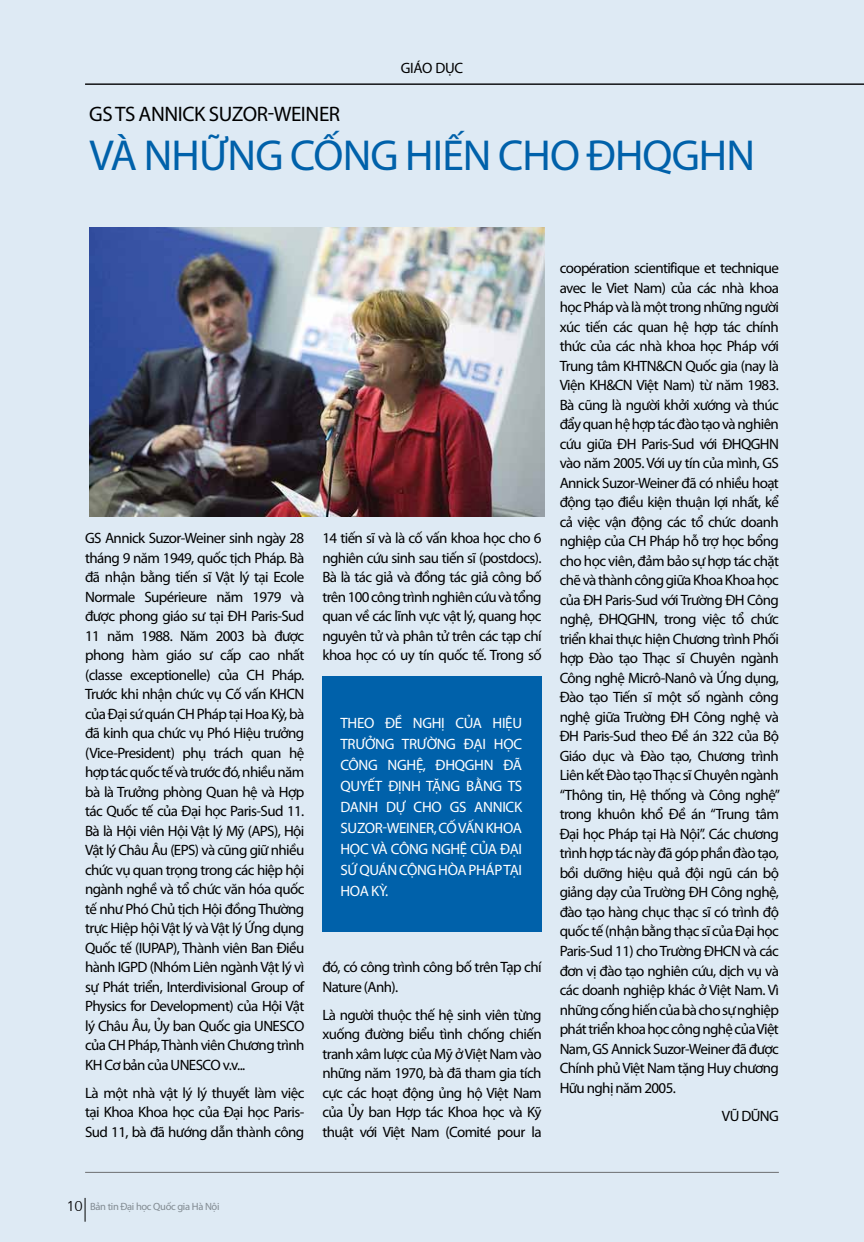
<style>
.page{position:relative;width:864px;height:1242px;background:#fff}
.page>*{position:absolute;margin:0;border:0;box-sizing:border-box;transform-origin:0 0}
.t1{font:43.5px "Myriad Pro";letter-spacing:-.02em;color:#0061aa}
.t2{font:21px "Myriad Pro";letter-spacing:-.02em;color:#000}
.t3{font:15px/19.5px "Myriad Pro";letter-spacing:-.04em;color:#000}
.t4{font:15px/21px "Myriad Pro";letter-spacing:-.02em;color:#fff}
.t5{font:10.5px "Myriad Pro";letter-spacing:-.03em;color:#828b92}
.s1{font-family:"Frutiger";font-weight:300;font-size:14.25px;color:#000}
</style>
<div class="page">
<div style="left:0;top:0;width:863px;height:1242px;background:#deeaf4"></div>
<div style="left:322px;top:676px;width:219px;height:255px;background:#0061aa"></div>
<img style="left:89px;top:227px;width:455px;height:290px">
<hr style="left:85px;top:1172px;width:693px;height:1px;background:#6d6e71">
<svg style="left:85px;top:1198px;width:1px;height:23px"></svg>
<hr style="left:85px;top:84px;width:778px;height:1px;background:#0a0a0b">
<p class="t3" style="left:400px;top:58px;width:63px">GIÁO DỤC</p>
<h2 class="t2" style="left:89px;top:101px;width:143px">GS TS Annick Suzor</h2>
<h2 class="t2" style="left:267px;top:101px;width:62px">-Weiner</h2>
<h1 class="t1" style="left:89px;top:129px;width:660px">Và những cống hiến cho ĐHQGHN</h1>
<p class="t3" style="left:85px;top:528px;width:221px">GS Annick Suzor-Weiner sinh ngày 28 tháng 9 năm 1949, quốc tịch Pháp. Bà đã nhận bằng tiến sĩ Vật lý tại Ecole Normale Supérieure năm 1979 và được phong giáo sư tại ĐH Paris-Sud 11 năm 1988. Năm 2003 bà được phong hàm giáo sư cấp cao nhất (classe exceptionelle) của CH Pháp.<br>Trước khi nhận chức vụ Cố vấn KHCN của Đại sứ quán CH Pháp tại Hoa Kỳ, bà đã kinh qua chức vụ Phó Hiệu trưởng (Vice-President) phụ trách quan hệ hợp tác quốc tế và trước đó, nhiều năm bà là Trưởng phòng Quan hệ và Hợp tác Quốc tế của Đại học Paris-Sud 11.<br>Bà là Hội viên Hội Vật lý Mỹ (APS), Hội Vật lý Châu Âu (EPS) và cũng giữ nhiều chức vụ quan trọng trong các hiệp hội ngành nghề và tổ chức văn hóa quốc tế như Phó Chủ tịch Hội đồng Thường trực Hiệp hội Vật lý và Vật lý Ứng dụng Quốc tế (IUPAP), Thành viên Ban Điều hành IGPD (N hóm Liên ngành Vật lý vì sự Phát triển, I nterdivisional Group of Physics for Development) của Hội Vật lý Châu Âu, Ủy ban Quốc gia UNESCO của CH Pháp, Thành viên Chương trình KH Cơ bản của UNESCO v.v...</p>
<p class="t3" style="left:85px;top:1082px;width:221px;text-align:justify">Là một nhà vật lý lý thuyết làm việc tại Khoa Khoa học của Đại học Paris-Sud 11, bà đã hướng dẫn thành công</p>
<p class="t3" style="left:322px;top:528px;width:221px;text-align:justify">14 tiến sĩ và là cố vấn khoa học cho 6 nghiên cứu sinh sau tiến sĩ (postdocs).<br>Bà là tác giả và đồng tác giả công bố trên 100 công trình nghiên cứu và tổng quan về các lĩnh vực vật lý, quang học nguyên tử và phân tử trên các tạp chí khoa học có uy tín quốc tế. Trong số</p>
<p class="t4" style="left:340px;top:712px;width:10px">Theo</p>
<p class="t4" style="left:385px;top:712px;width:88px">đề ngh ị của</p>
<p class="t4" style="left:340px;top:712px;width:183px;text-indent:152px">Hiệu trưởng Trường Đại học<br>Công ngh ệ, ĐHQGHN đã quyết định tặng bằng TS danh dự cho GS Annick<br>Suzor</p>
<p class="t4" style="left:340px;top:817px;width:183px;text-indent:42px">-Weiner, Cố vấn Khoa học và Công ngh ệ của Đại sứ quán Cộng hòa Pháp</p>
<p class="t4" style="left:503px;top:859px;width:20px">tại</p>
<p class="t4" style="left:340px;top:880px;width:49px">Hoa Kỳ.</p>
<p class="t3" style="left:322px;top:957px;width:221px">đó, có công trình công bố trên Tạp chí<br>Nature (Anh).</p>
<p class="t3" style="left:322px;top:1004px;width:221px;text-align:justify">Là người thuộc thế hệ sinh viên từng xuống đường biểu tình chống chiến tranh xâm lược của Mỹ ở Việt Nam vào những năm 1970, bà đã tham gia tích cực các hoạt động ủng hộ Việt Nam của Ủy ban Hợp tác Khoa học và Kỹ thuật với Việt Nam (Comité pour la</p>
<p class="t3" style="left:559px;top:258px;width:222px">coopération scientifique et technique avec le Viet Nam) của các nhà khoa học Pháp và là một trong những người xúc tiến các quan hệ hợp tác chính thức của các nhà khoa học Pháp với Trung tâm KHTN&amp;CN Quốc gia (nay là Viện KH&amp;CN Việt Nam) từ năm 1983.<br>Bà cũng là người khởi xướng và thúc đẩy quan hệ hợp tác đào tạo và nghiên cứu giữa ĐH Paris-Sud với ĐHQGHN vào năm 2005. Với uy tín của mình, GS Annick Suzor-Weiner đã có nhiều hoạt động tạo điều kiện thuận lợi nhất, kể cả việc vận động các tổ chức doanh nghiệp của CH Pháp hỗ trợ học bổng cho học viên, đảm bảo sự hợp tác chặt chẽ và thành công giữa Khoa Khoa học của ĐH Paris-Sud với Trường ĐH Công nghệ, ĐHQGHN, trong việc tổ chức triển khai thực hiện Chương trình Phối hợp Đào tạo Thạc sĩ Chuyên ngành Công nghệ Micrô-Nanô và Ứng dụng, Đào tạo Tiến sĩ một số ngành công nghệ giữa Trường ĐH Công nghệ và ĐH Paris-Sud theo Đề án 322 của Bộ Giáo dục và Đào tạo, Chương trình Liên kết Đào tạo Thạc sĩ Chuyên ngành “Thông tin, Hệ thống và Công nghệ” trong khuôn khổ Đề án “Trung tâm Đại học Pháp tại Hà Nội”. Các chương trình hợp tác này đã góp phần đào tạo, bồi dưỡng hiệu quả đội ngũ cán bộ giảng dạy của Trường ĐH Công nghệ, đào tạo hàng chục thạc sĩ có trình độ quốc tế (nhận bằng thạc sĩ của Đại học Paris-Sud 11) cho Trường ĐHCN và các đơn vị đào tạo nghiên cứu, dịch vụ và các doanh nghiệp khác ở Việt Nam. Vì những cống hiến của bà cho sự nghiệp phát triển khoa học công nghệ của Việt Nam, GS Annick Suzor-Weiner đã được Chính phủ Việt Nam tặng Huy chương Hữu nghị năm 2005.</p>
<p class="t3" style="left:721px;top:1105px;width:58px">VŨ DŨNG</p>
<p class="t5" style="left:67px;top:1199px;width:154px"><span class="s1">10</span> Bản tin Đại học Quốc gia Hà Nội</p>
</div>
